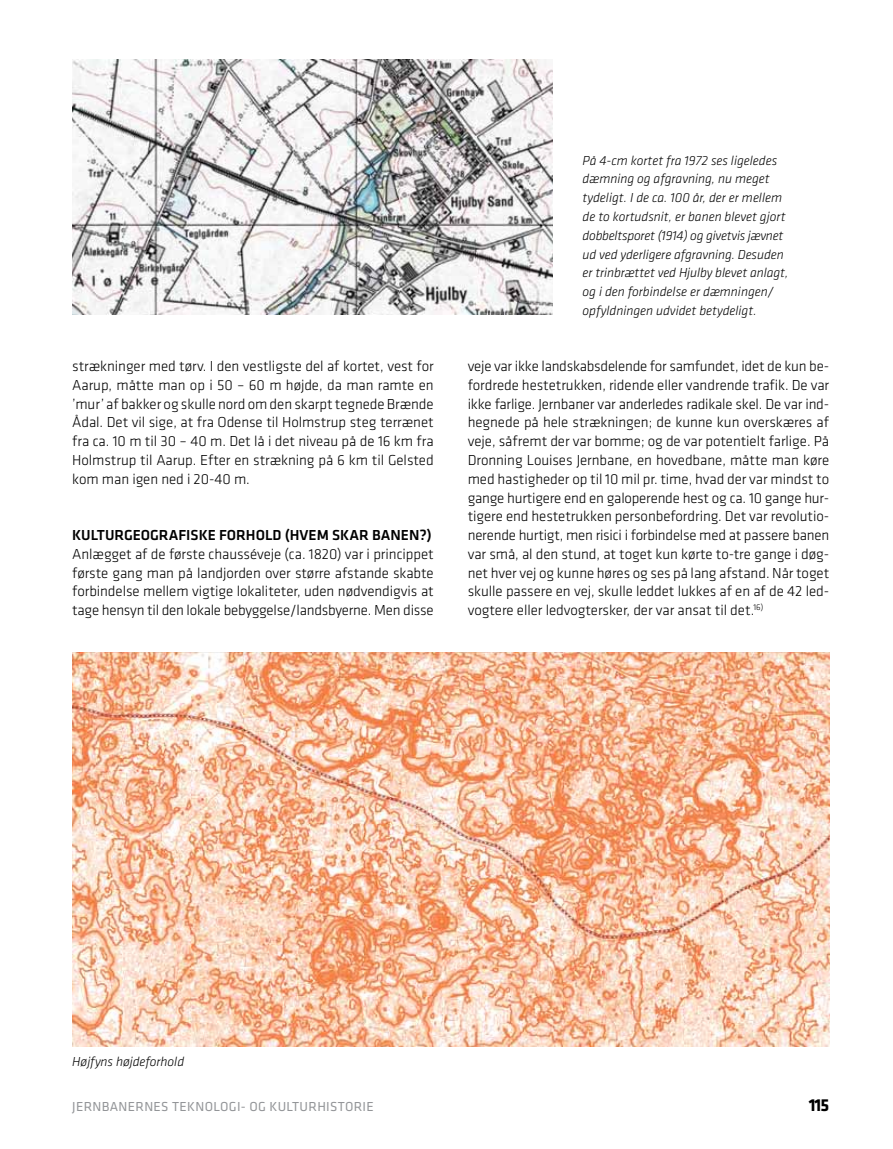
<style>
.page{position:relative;width:893px;height:1149px;background:#fff}
.page>*{position:absolute;margin:0;border:0;box-sizing:border-box;transform-origin:0 0}
.t1{font:700 18px "Klavika";color:#000}
.t2{font:300 15px/18.8px "Klavika";letter-spacing:-.005em;color:#000;text-align:justify}
.t3{font:500 15px "Klavika";color:#000}
.t4{font:italic 300 13.5px/18.8px "Klavika";color:#000}
.t5{font:13.5px "Klavika";letter-spacing:.025em;color:#939598}
</style>
<div class="page">
<img style="left:72px;top:60px;width:481px;height:255px">
<img style="left:72px;top:652px;width:757px;height:394px">
<p class="t2" style="left:72px;top:356px;width:363px">strækninger med tørv. I den vestligste del af kortet, vest for Aarup, måtte man op i 50 – 60 m højde, da man ramte en ’mur’ af bakker og skulle nord om den skarpt tegnede Brænde Ådal. Det vil sige, at fra Odense til Holmstrup steg terrænet fra ca. 10 m til 30 – 40 m. Det lå i det niveau på de 16 km fra Holmstrup til Aarup. Efter en strækning på 6 km til Gelsted kom man igen ned i 20-40 m.</p>
<p class="t3" style="left:72px;top:524px;width:361px">KULTURGEOGRAFISKE FORHOLD (HVEM SKAR BANEN?)</p>
<p class="t2" style="left:72px;top:544px;width:363px">Anlægget af de første chausséveje (ca. 1820) var i princippet første gang man på landjorden over større afstande skabte forbindelse mellem vigtige lokaliteter, uden nødvendigvis at tage hensyn til den lokale bebyggelse/landsbyerne. Men disse</p>
<p class="t4" style="left:583px;top:151px;width:207px">På 4-cm kortet fra 1972 ses ligeledes dæmning og afgravning, nu meget tydeligt. I de ca. 100 år, der er mellem de to kortudsnit, er banen blevet gjort dobbeltsporet (1914) og givetvis jævnet ud ved yderligere afgravning. Desuden er trinbrættet ved Hjulby blevet anlagt, og i den forbindelse er dæmningen/ opfyldningen udvidet betydeligt.</p>
<p class="t2" style="left:468px;top:356px;width:363px">veje var ikke landskabsdelende for samfundet, idet de kun be&shy;fordrede hestetrukken, ridende eller vandrende trafik. De var ikke farlige. Jernbaner var anderledes radikale skel. De var ind&shy;hegnede på hele strækningen; de kunne kun overskæres af veje, såfremt der var bomme; og de var potentielt farlige. På Dronning Louises Jernbane, en hovedbane, måtte man køre med hastigheder op til 10 mil pr. time, hvad der var mindst to gange hurtigere end en galoperende hest og ca. 10 gange hur&shy;tigere end hestetrukken personbefordring. Det var revolutio&shy;nerende hurtigt, men risici i forbindelse med at passere banen var små, al den stund, at toget kun kørte to-tre gange i døg&shy;net hver vej og kunne høres og ses på lang afstand. Når toget skulle passere en vej, skulle leddet lukkes af en af de 42 led&shy;vogtere eller ledvogtersker, der var ansat til det.<sup>16)</sup></p>
<p class="t4" style="left:72px;top:1051px;width:113px">Højfyns højdeforhold</p>
<p class="t5" style="left:72px;top:1097px;width:303px">JERNBANERNES TEKNOLOGI- OG KULTURHISTORIE</p>
<p class="t1" style="left:809px;top:1092px;width:22px">115</p>
</div>
